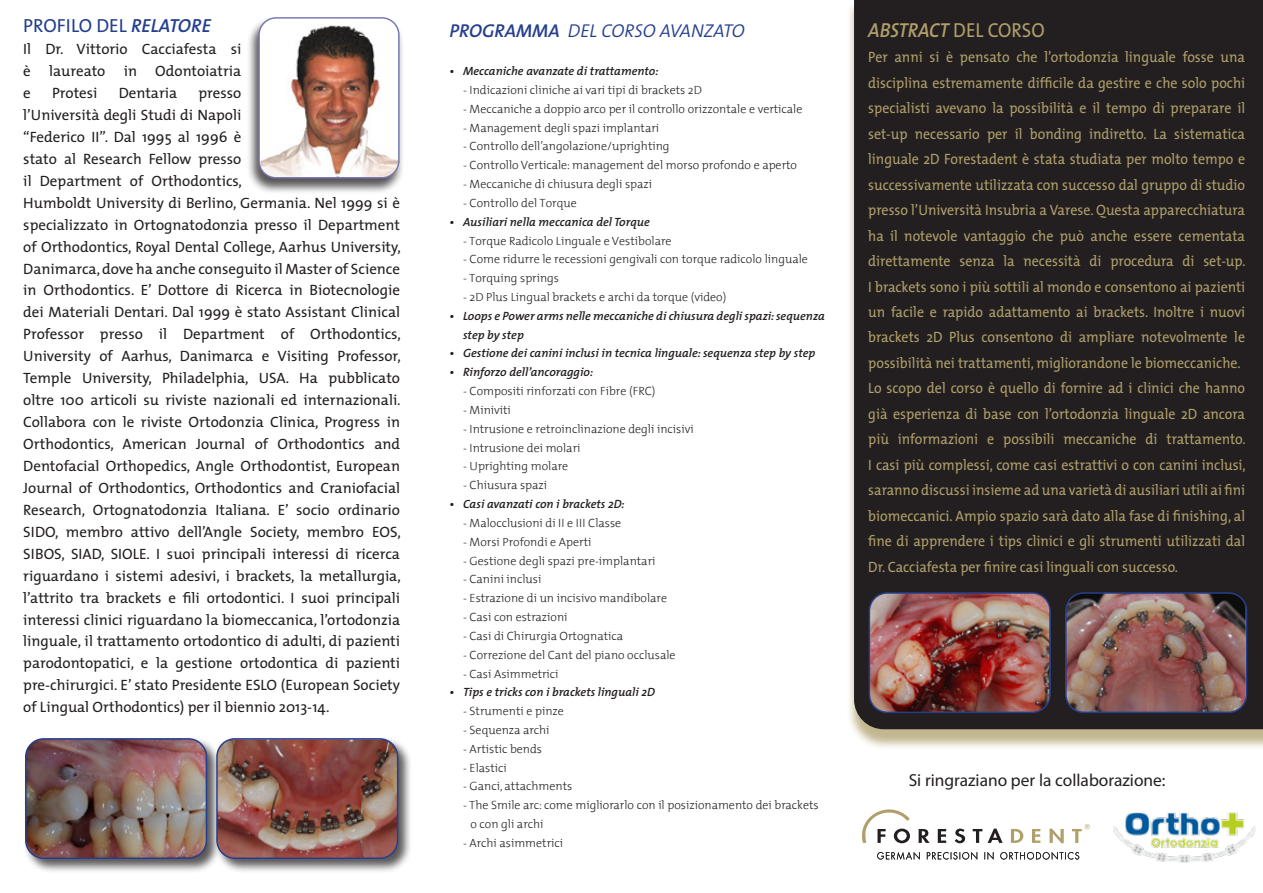
<style>
.page{position:relative;width:1263px;height:893px;background:#fff}
.page>*{position:absolute;margin:0;border:0;box-sizing:border-box;transform-origin:0 0}
.t1{font:italic 600 20.25px "The Mix";letter-spacing:-.005em;color:#af9f6b;scale:.93 1}
.t2{font:19.05px "The Mix";color:#253f8e}
.t3{font:italic 300 18.6px "The Mix";letter-spacing:-.005em;color:#253f8e}
.t4{font:17.4px "Myriad Pro";color:#231f20}
.t5{font:15px/21.9px "The Mix";color:#231f20;text-align:justify}
.t6{font:15px/25.5px "The Mix";color:#af9f6b;text-align:justify;scale:.93 1}
.t7{font:300 12px "The Mix 3";color:#231f20}
.t8{font:italic 600 12px/18.8px "The Mix";color:#231f20}
.s1{font-weight:600;font-style:italic}
.s2{font-weight:600}
.s3{font-weight:400;font-style:normal}
</style>
<div class="page">
<div style="left:846px;top:0;width:417px;height:750px;background:#af9f6b;opacity:.75"></div>
<div style="left:854px;top:0;width:409px;height:729px;background:#231f20"></div>
<div style="left:247px;top:17px;width:157px;height:177px;background:#231f20;opacity:.75"></div>
<div style="left:259px;top:18px;width:140px;height:160px;background:#fff;border-radius:17px"></div>
<img style="left:260px;top:23px;width:139px;height:155px">
<div style="left:258px;top:17px;width:142px;height:161px;border:1px solid #7477b0;border-radius:17px"></div>
<div style="left:866px;top:590px;width:199px;height:137px;background:#231f20"></div>
<img style="left:869px;top:594px;width:180px;height:118px">
<div style="left:869px;top:592px;width:182px;height:121px;border:1px solid #253f8e;border-radius:18px"></div>
<div style="left:1063px;top:590px;width:198px;height:137px;background:#231f20"></div>
<img style="left:1067px;top:594px;width:179px;height:118px">
<div style="left:1065px;top:592px;width:182px;height:121px;border:1px solid #253f8e;border-radius:18px"></div>
<div style="left:23px;top:736px;width:199px;height:137px;background:#231f20;opacity:.75"></div>
<img style="left:26px;top:739px;width:180px;height:119px">
<div style="left:25px;top:738px;width:182px;height:121px;border:1px solid #253f8e;border-radius:18px"></div>
<div style="left:214px;top:736px;width:199px;height:137px;background:#231f20;opacity:.75"></div>
<img style="left:217px;top:739px;width:181px;height:119px">
<div style="left:216px;top:738px;width:182px;height:121px;border:1px solid #253f8e;border-radius:18px"></div>
<img style="left:1113px;top:812px;width:143px;height:50px">
<svg style="left:919px;top:829px;width:11px;height:14px"></svg>
<svg style="left:938px;top:829px;width:8px;height:14px"></svg>
<svg style="left:955px;top:829px;width:10px;height:14px"></svg>
<svg style="left:973px;top:829px;width:29px;height:14px"></svg>
<svg style="left:1011px;top:829px;width:12px;height:14px"></svg>
<svg style="left:1032px;top:829px;width:8px;height:14px"></svg>
<svg style="left:1049px;top:829px;width:15px;height:14px"></svg>
<svg style="left:1072px;top:824px;width:18px;height:19px"></svg>
<svg style="left:862px;top:809px;width:48px;height:34px"></svg>
<svg style="left:877px;top:852px;width:202px;height:8px"></svg>
<p class="t2" style="left:23px;top:14px;width:189px">PROFILO DEL <span class="s1">RELATORE</span></p>
<p class="t5" style="left:23px;top:38px;width:220px">Il Dr. Vittorio Cacciafesta si è laureato in Odontoiatria e</p>
<p class="t5" style="left:52px;top:82px;width:47px">Protesi</p>
<p class="t5" style="left:119px;top:82px;width:60px">Dentaria</p>
<p class="t5" style="left:23px;top:82px;width:379px;text-align:left;text-indent:175px">presso<br>l’Università degli Studi di Napoli<br>“Federico II”. Dal 1995 al 1996 è<br>stato al Research Fellow presso<br>il Department of Orthodontics,<br>Humboldt University di Berlino, Germania. Nel 1999 si è specializzato in Ortognatodonzia presso il Department of Orthodontics, Royal Dental College, Aarhus University, Danimarca, dove ha anche conseguito il Master of Science in Orthodontics. E’ Dottore di Ricerca in Biotecnologie dei Materiali Dentari. Dal 1999 è stato Assistant Clinical Professor presso il Department of Orthodontics, University of Aarhus, Danimarca e Visiting Professor, Temple University, Philadelphia, USA. Ha pubblicato oltre 100 articoli su riviste nazionali ed internazionali.<br>Collabora con le riviste Ortodonzia Clinica, Progress in Orthodontics, American Journal of Orthodontics and Dentofacial Orthopedics, Angle Orthodontist, European Journal of Orthodontics, Orthodontics and Craniofacial Research, Ortognatodonzia Italiana. E’ socio ordinario SIDO, membro attivo dell’Angle Society, membro EOS, SIBOS, SIAD, SIOLE. I suoi principali interessi di ricerca riguardano i sistemi adesivi, i brackets, la metallurgia, l’attrito tra brackets e fili ortodontici. I suoi principali interessi clinici riguardano la biomeccanica, l’ortodonzia linguale, il trattamento ortodontico di adulti, di pazienti parodontopatici, e la gestione ortodontica di pazienti pre-chirurgici. E’ stato Presidente ESLO (European Society of Lingual Orthodontics) per il biennio 2013-14.</p>
<p class="t3" style="left:450px;top:19px;width:297px"><span class="s2">PROGRAMMA</span> DEL CORSO AVANZATO</p>
<p class="t8" style="left:450px;top:62px;width:210px">• Meccaniche avanzate di trattamento:</p>
<p class="t7" style="left:463px;top:80px;width:240px">- Indicazioni cliniche ai vari tipi di brackets 2D</p>
<p class="t7" style="left:463px;top:99px;width:341px">- Meccaniche a doppio arco per il controllo orizzontale e verticale</p>
<p class="t7" style="left:463px;top:118px;width:198px">- Management degli spazi implantari</p>
<p class="t7" style="left:463px;top:136px;width:208px">- Controllo dell’angolazione/uprighting</p>
<p class="t7" style="left:463px;top:155px;width:336px">- Controllo Verticale: management del morso profondo e aperto</p>
<p class="t7" style="left:463px;top:174px;width:191px">- Meccaniche di chiusura degli spazi</p>
<p class="t7" style="left:463px;top:193px;width:115px">- Controllo del Torque</p>
<p class="t8" style="left:450px;top:212px;width:202px">• Ausiliari nella meccanica del Torque</p>
<p class="t7" style="left:463px;top:231px;width:210px">- Torque Radicolo Linguale e Vestibolare</p>
<p class="t7" style="left:463px;top:249px;width:346px">- Come ridurre le recessioni gengivali con torque radicolo linguale</p>
<p class="t7" style="left:463px;top:268px;width:98px">- Torquing springs</p>
<p class="t7" style="left:463px;top:287px;width:265px">- 2D Plus Lingual brackets e archi da torque (video)</p>
<p class="t8" style="left:463px;top:306px;width:363px;text-indent:-14px">• Loops e Power arms nelle meccaniche di chiusura degli spazi: sequenza step by step</p>
<p class="t8" style="left:450px;top:344px;width:367px">• Gestione dei canini inclusi in tecnica linguale: sequenza step by step</p>
<p class="t8" style="left:450px;top:363px;width:145px">• Rinforzo dell’ancoraggio:</p>
<p class="t7" style="left:463px;top:381px;width:194px">- Compositi rinforzati con Fibre (FRC)</p>
<p class="t7" style="left:463px;top:400px;width:49px">- Miniviti</p>
<p class="t7" style="left:463px;top:419px;width:232px">- Intrusione e retroinclinazione degli incisivi</p>
<p class="t7" style="left:463px;top:438px;width:119px">- Intrusione dei molari</p>
<p class="t7" style="left:463px;top:456px;width:107px">- Uprighting molare</p>
<p class="t7" style="left:463px;top:475px;width:86px">- Chiusura spazi</p>
<p class="t8" style="left:450px;top:495px;width:177px">• Casi avanzati con i brackets 2D:</p>
<p class="t7" style="left:463px;top:513px;width:160px">- Malocclusioni di II e III Classe</p>
<p class="t7" style="left:463px;top:532px;width:130px">- Morsi Profondi e Aperti</p>
<p class="t7" style="left:463px;top:551px;width:194px">- Gestione degli spazi pre-implantari</p>
<p class="t7" style="left:463px;top:569px;width:80px">- Canini inclusi</p>
<p class="t7" style="left:463px;top:588px;width:206px">- Estrazione di un incisivo mandibolare</p>
<p class="t7" style="left:463px;top:607px;width:106px">- Casi con estrazioni</p>
<p class="t7" style="left:463px;top:626px;width:162px">- Casi di Chirurgia Ortognatica</p>
<p class="t7" style="left:463px;top:645px;width:214px">- Correzione del Cant del piano occlusale</p>
<p class="t7" style="left:463px;top:663px;width:97px">- Casi Asimmetrici</p>
<p class="t8" style="left:450px;top:683px;width:207px">• Tips e tricks con i brackets linguali 2D</p>
<p class="t7" style="left:463px;top:701px;width:102px">- Strumenti e pinze</p>
<p class="t7" style="left:463px;top:720px;width:88px">- Sequenza archi</p>
<p class="t7" style="left:463px;top:739px;width:80px">- Artistic bends</p>
<p class="t7" style="left:463px;top:758px;width:45px">- Elastici</p>
<p class="t7" style="left:463px;top:776px;width:111px">- Ganci, attachments</p>
<p class="t7" style="left:463px;top:795px;width:357px">- The Smile arc: come migliorarlo con il posizionamento dei brackets</p>
<p class="t7" style="left:470px;top:814px;width:74px">o con gli archi</p>
<p class="t7" style="left:463px;top:833px;width:102px">- Archi asimmetrici</p>
<p class="t1" style="left:868px;top:17px;width:191px">ABSTRACT <span class="s3">DEL CORSO</span></p>
<p class="t6" style="left:868px;top:44px;width:407px">Per anni si è pensato che l’ortodonzia linguale fosse una disciplina estremamente difficile da gestire e che solo pochi specialisti avevano la possibilità e il tempo di preparare il set-up necessario per il bonding indiretto. La sistematica linguale 2D Forestadent è stata studiata per molto tempo e successivamente utilizzata con successo dal gruppo di studio presso l’Università Insubria a Varese. Questa apparecchiatura ha il notevole vantaggio che può anche essere cementata direttamente senza la necessità di procedura di set-up.<br>I brackets sono i più sottili al mondo e consentono ai pazienti un facile e rapido adattamento ai brackets. Inoltre i nuovi brackets 2D Plus consentono di ampliare notevolmente le possibilità nei trattamenti, migliorandone le biomeccaniche.</p>
<p class="t6" style="left:868px;top:376px;width:407px">Lo scopo del corso è quello di fornire ad i clinici che hanno già esperienza di base con l’ortodonzia linguale 2D ancora più informazioni e possibili meccaniche di trattamento.<br>I casi più complessi, come casi estrattivi o con canini inclusi, saranno discussi insieme ad una varietà di ausiliari utili ai fini biomeccanici. Ampio spazio sarà dato alla fase di finishing, al fine di apprendere i tips clinici e gli strumenti utilizzati dal Dr. Cacciafesta per finire casi linguali con successo.</p>
<p class="t4" style="left:909px;top:770px;width:258px">Si ringraziano per la collaborazione:</p>
</div>
